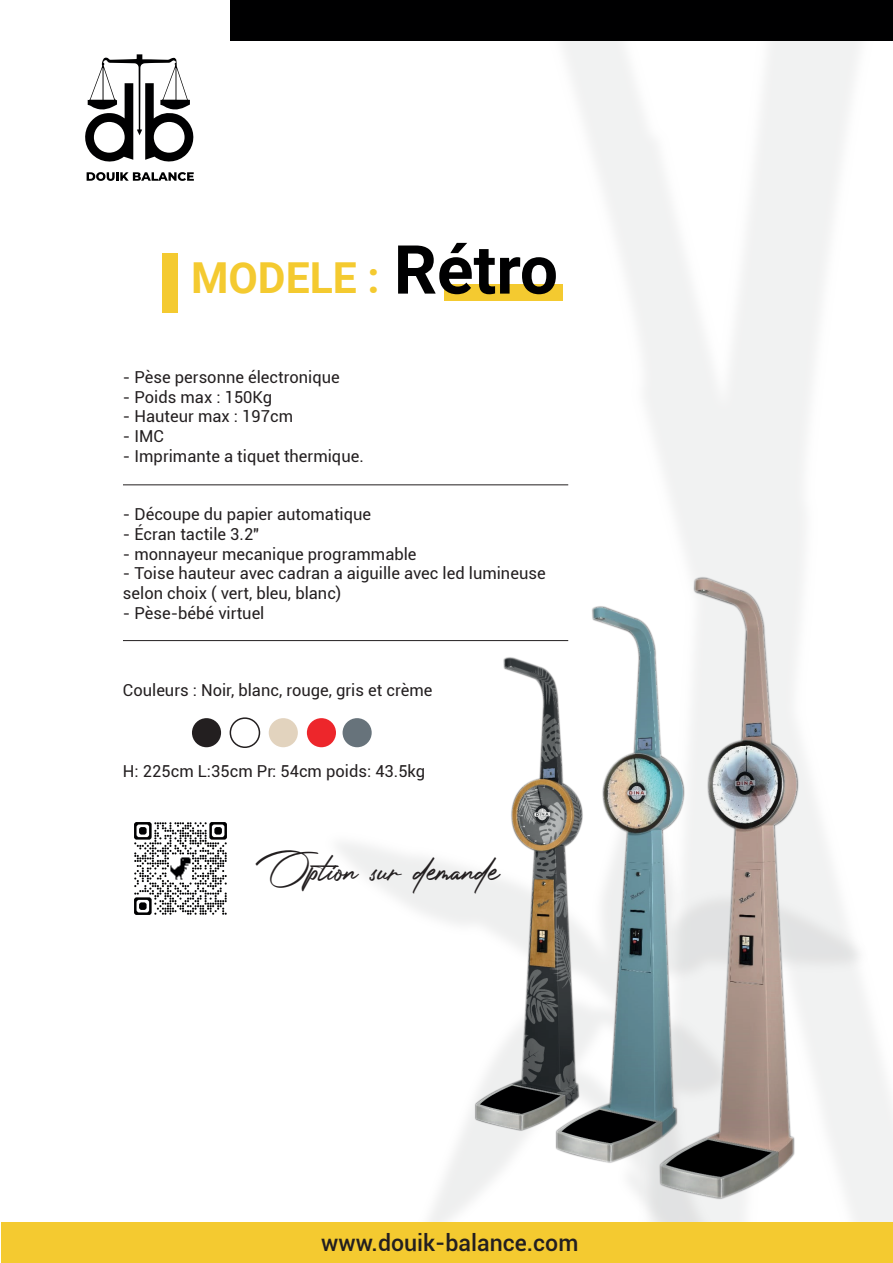
<style>
.page{position:relative;width:893px;height:1263px;background:#fff}
.page>*{position:absolute;margin:0;border:0;box-sizing:border-box;transform-origin:0 0}
.t1{font:700 42.75px "Roboto";color:#f4ca30}
.t2{font:42.3px "Photograph Signature";color:#231f20}
.t3{font:500 23.1px "Roboto";color:#231f20}
.t4{font:16.5px/19.8px "Roboto";color:#231f20}
.s1{font-size:67.65px;color:#000001}
</style>
<div class="page">
<img style="left:278px;top:732px;width:189px;height:490px">
<img style="left:448px;top:641px;width:19px;height:527px">
<div style="left:444px;top:285px;width:118px;height:16px;background:#f4ca30"></div>
<hr style="left:123px;top:485px;width:445px;height:1px;background:#231f20">
<hr style="left:123px;top:640px;width:445px;height:1px;background:#231f20">
<div style="left:269px;top:718px;width:29px;height:29px;background:#e2d3be;border-radius:50%"></div>
<div style="left:307px;top:718px;width:29px;height:29px;background:#ed262b;border-radius:50%"></div>
<div style="left:343px;top:718px;width:29px;height:29px;background:#67737b;border-radius:50%"></div>
<div style="left:192px;top:718px;width:29px;height:29px;background:#231f20;border-radius:50%"></div>
<div style="left:230px;top:717px;width:30px;height:31px;border:2px solid #231f20;border-radius:50%"></div>
<img style="left:134px;top:822px;width:93px;height:93px">
<img style="left:467px;top:40px;width:426px;height:1182px">
<div style="left:1px;top:1222px;width:892px;height:41px;background:#f4ca30"></div>
<div style="left:230px;top:0;width:663px;height:40px;background:#000001"></div>
<div style="left:162px;top:253px;width:16px;height:60px;background:#f4ca30"></div>
<svg style="left:85px;top:54px;width:109px;height:108px"></svg>
<svg style="left:87px;top:172px;width:107px;height:9px"></svg>
<h1 class="t1" style="left:191px;top:248px;width:369px">MODELE : <span class="s1">Rétro</span></h1>
<p class="t4" style="left:123px;top:366px;width:218px">- Pèse personne électronique</p>
<p class="t4" style="left:123px;top:386px;width:151px">- Poids max : 150Kg</p>
<p class="t4" style="left:123px;top:406px;width:172px">- Hauteur max : 197cm</p>
<p class="t4" style="left:123px;top:426px;width:43px">- IMC</p>
<p class="t4" style="left:123px;top:445px;width:242px">- Imprimante a tiquet thermique.</p>
<p class="t4" style="left:123px;top:504px;width:250px">- Découpe du papier automatique</p>
<p class="t4" style="left:123px;top:523px;width:138px">- Écran tactile 3.2"</p>
<p class="t4" style="left:123px;top:543px;width:295px">- monnayeur mecanique programmable</p>
<p class="t4" style="left:123px;top:563px;width:424px">- Toise hauteur avec cadran a aiguille avec led lumineuse selon choix ( vert, bleu, blanc)</p>
<p class="t4" style="left:123px;top:603px;width:143px">- Pèse-bébé virtuel</p>
<p class="t4" style="left:123px;top:680px;width:311px">Couleurs : Noir, blanc, rouge, gris et crème</p>
<p class="t4" style="left:123px;top:761px;width:304px">H: 225cm L:35cm Pr: 54cm poids: 43.5kg</p>
<h2 class="t2" style="left:269px;top:833px;width:233px">Option sur demande</h2>
<h3 class="t3" style="left:321px;top:1226px;width:259px">www.douik-balance.com</h3>
</div>
